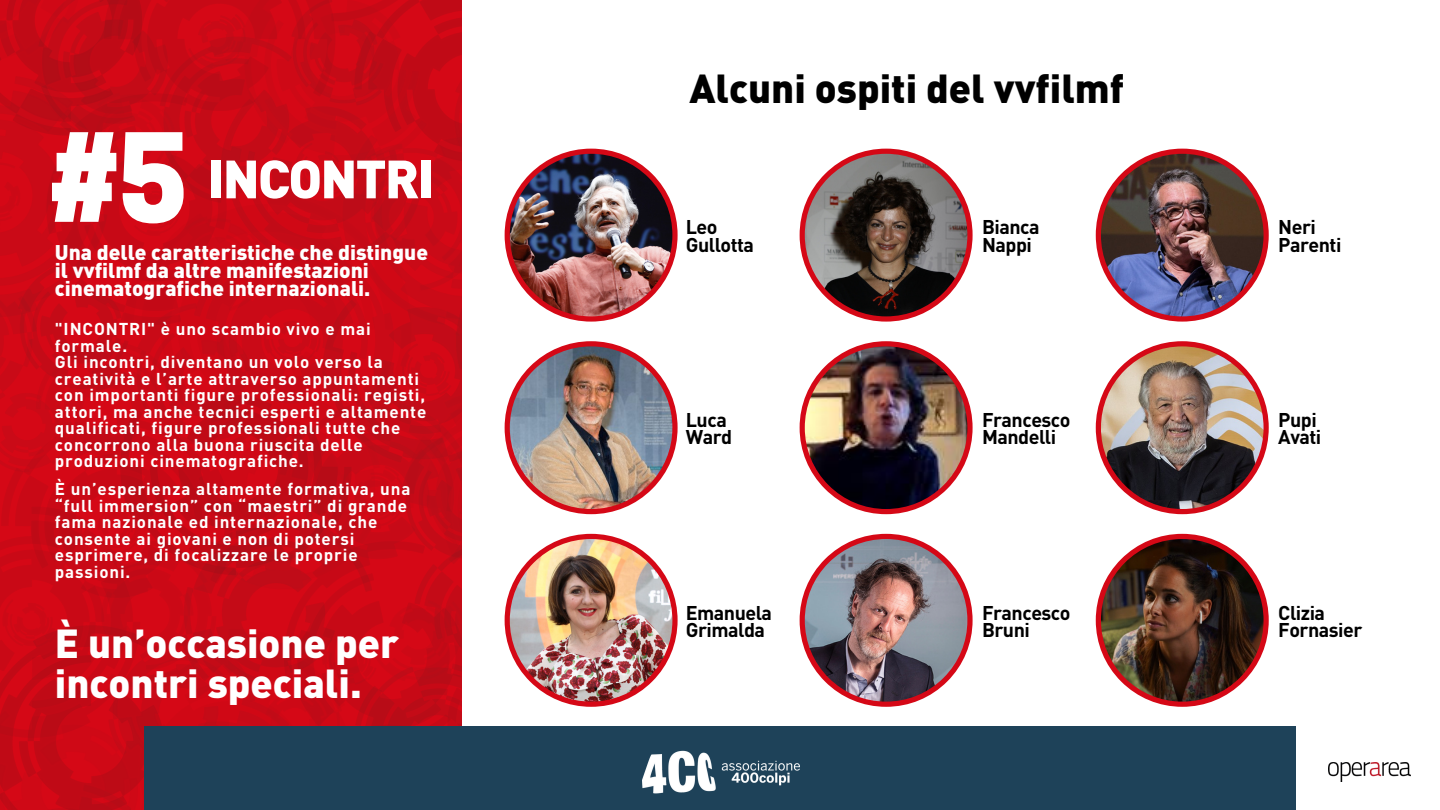
<style>
.page{position:relative;width:1440px;height:810px;background:#fff}
.page>*{position:absolute;margin:0;border:0;box-sizing:border-box;transform-origin:0 0}
.t1{font:800 115px "Cooper Hewitt";color:#fff}
.t2{font:900 53px "DIN Pro";letter-spacing:-.035em;color:#fff}
.t3{font:900 40px/39.8px "DIN Pro";color:#fff}
.t4{font:900 40px "DIN Pro";color:#000}
.t5{font:900 21px/18px "DIN Pro";color:#fff}
.t6{font:700 19.7px/17.2px "DIN Pro";letter-spacing:-.025em;color:#000}
.t7{font:700 17px/16.5px "DIN Pro";letter-spacing:.05em;color:#fff}
</style>
<div class="page">
<img style="left:0;top:0;width:461px;height:810px">
<div style="left:145px;top:726px;width:1151px;height:84px;background:#1e4259"></div>
<img style="left:505px;top:149px;width:173px;height:173px">
<img style="left:505px;top:341px;width:173px;height:173px">
<img style="left:505px;top:534px;width:173px;height:173px">
<svg style="left:800px;top:149px;width:173px;height:173px"></svg>
<img style="left:800px;top:534px;width:173px;height:173px">
<img style="left:1096px;top:149px;width:173px;height:173px">
<img style="left:1096px;top:341px;width:173px;height:173px">
<img style="left:1096px;top:534px;width:173px;height:173px">
<img style="left:642px;top:751px;width:158px;height:43px">
<img style="left:800px;top:341px;width:173px;height:173px">
<img style="left:1328px;top:763px;width:83px;height:19px">
<h1 class="t1" style="left:50px;top:136px;width:139px">#5</h1>
<h2 class="t2" style="left:208px;top:144px;width:228px">INCONTRI</h2>
<p class="t5" style="left:55px;top:243px;width:375px">Una delle caratteristiche che distingue il vvfilmf da altre manifestazioni cinematografiche internazionali.</p>
<p class="t7" style="left:55px;top:320px;width:373px">"INCONTRI" è uno scambio vivo e mai formale.<br>Gli incontri, diventano un volo verso la creatività e l’arte attraverso appuntamenti con importanti figure professionali: registi, attori, ma anche tecnici esperti e altamente qualificati, figure professionali tutte che concorrono alla buona riuscita delle produzioni cinematografiche.</p>
<p class="t7" style="left:55px;top:480px;width:357px">È un’esperienza altamente formativa, una “full immersion” con “maestri” di grande fama nazionale ed internazionale, che consente ai giovani e non di potersi esprimere, di focalizzare le proprie passioni.</p>
<h3 class="t3" style="left:55px;top:621px;width:346px">È un’occasione per incontri speciali.</h3>
<h3 class="t4" style="left:689px;top:61px;width:436px">Alcuni ospiti del vvfilmf</h3>
<p class="t6" style="left:686px;top:218px;width:70px">Leo<br>Gullotta</p>
<p class="t6" style="left:982px;top:218px;width:59px">Bianca<br>Nappi</p>
<p class="t6" style="left:1278px;top:218px;width:65px">Neri<br>Parenti</p>
<p class="t6" style="left:686px;top:410px;width:48px">Luca<br>Ward</p>
<p class="t6" style="left:982px;top:410px;width:90px">Francesco<br>Mandelli</p>
<p class="t6" style="left:1278px;top:410px;width:45px">Pupi<br>Avati</p>
<p class="t6" style="left:686px;top:603px;width:88px">Emanuela<br>Grimalda</p>
<p class="t6" style="left:982px;top:603px;width:90px">Francesco<br>Bruni</p>
<p class="t6" style="left:1278px;top:603px;width:85px">Clizia<br>Fornasier</p>
</div>
